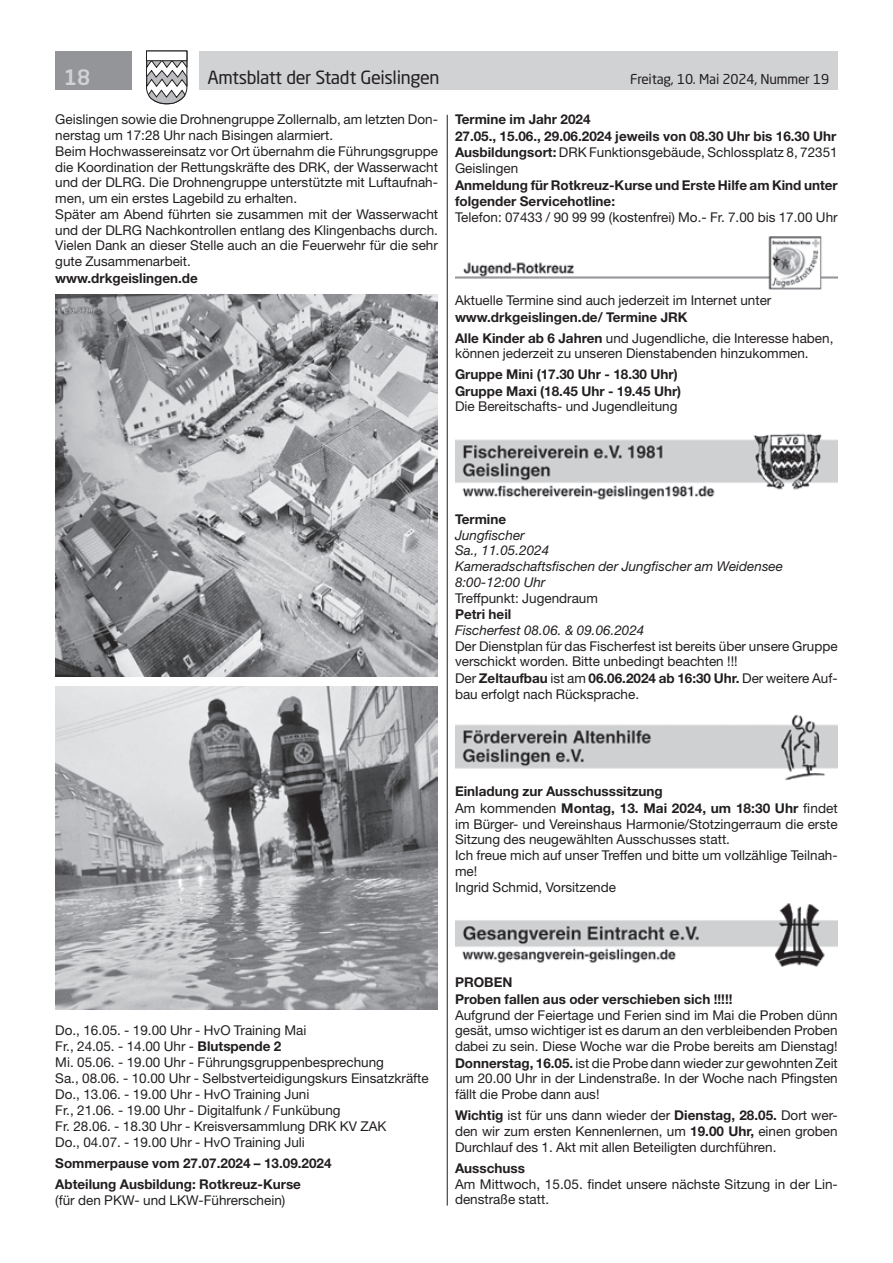
<style>
.page{position:relative;width:893px;height:1263px;background:#fff}
.page>*{position:absolute;margin:0;border:0;box-sizing:border-box;transform-origin:0 0}
.t1{font:500 21px "Neo Sans Std";color:#d1d2d4}
.t2{font:18px "Neo Sans Std";letter-spacing:-.02em;color:#231f20}
.t3{font:13.5px/15.9px "Helvetica Neue LT Std";color:#231f20}
.t4{font:700 13.5px/16.2px "Helvetica Neue LT Std";color:#231f20}
.t5{font:italic 13.5px/15.8px "Helvetica Neue LT Std";color:#231f20}
.t6{font:13.5px "Neo Sans Std";letter-spacing:-.015em;color:#231f20}
.s1{font-weight:400}
.s2{font-weight:700}
</style>
<div class="page">
<div style="left:199px;top:51px;width:639px;height:38px;background:#d1d2d4"></div>
<div style="left:55px;top:51px;width:77px;height:38px;background:#939598"></div>
<svg style="left:146px;top:50px;width:42px;height:55px"></svg>
<div style="left:146px;top:51px;width:41px;height:10px;background:#fff;border:1px solid #231f20"></div>
<hr style="left:447px;top:115px;width:1px;height:1090px;background:#231f20">
<img style="left:55px;top:294px;width:383px;height:383px">
<img style="left:55px;top:686px;width:383px;height:324px">
<img style="left:455px;top:236px;width:383px;height:53px">
<img style="left:455px;top:433px;width:383px;height:67px">
<img style="left:455px;top:714px;width:383px;height:66px">
<img style="left:455px;top:903px;width:383px;height:64px">
<h1 class="t1" style="left:64px;top:64px;width:28px">18</h1>
<h2 class="t2" style="left:207px;top:66px;width:234px">Amtsblatt der Stadt Geislingen</h2>
<p class="t6" style="left:630px;top:71px;width:201px">Freitag, 10. Mai 2024, Nummer 19</p>
<p class="t3" style="left:55px;top:112px;width:384px">Geislingen sowie die Drohnengruppe Zollernalb, am letzten Don&shy;nerstag um 17:28 Uhr nach Bisingen alarmiert.<br>Beim Hochwassereinsatz vor Ort übernahm die Führungsgruppe die Koordination der Rettungskräfte des DRK, der Wasserwacht und der DLRG. Die Drohnengruppe unterstützte mit Luftaufnah&shy;men, um ein erstes Lagebild zu erhalten.<br>Später am Abend führten sie zusammen mit der Wasserwacht und der DLRG Nachkontrollen entlang des Klingenbachs durch.<br>Vielen Dank an dieser Stelle auch an die Feuerwehr für die sehr gute Zusammenarbeit.</p>
<p class="t4" style="left:55px;top:269px;width:144px">www.drkgeislingen.de</p>
<p class="t4" style="left:455px;top:111px;width:384px">Termine im Jahr 2024<br>27.05., 15.06., 29.06.2024 jeweils von 08.30 Uhr bis 16.30 Uhr Ausbildungsort: <span class="s1">DRK Funktionsgebäude, Schlossplatz 8, 72351<br>Geislingen</span></p>
<p class="t4" style="left:455px;top:176px;width:384px">Anmeldung für Rotkreuz-Kurse und Erste Hilfe am Kind unter folgender Servicehotline:</p>
<p class="t3" style="left:455px;top:209px;width:384px">Telefon: 07433 / 90 99 99 (kostenfrei) Mo.- Fr. 7.00 bis 17.00 Uhr</p>
<p class="t3" style="left:455px;top:292px;width:318px">Aktuelle Termine sind auch jederzeit im Internet unter</p>
<p class="t4" style="left:455px;top:306px;width:380px;line-height:20.7px">www.drkgeislingen.de/ Termine JRK<br>Alle Kinder ab 6 Jahren <span class="s1">und Jugendliche, die Interesse haben,</span></p>
<p class="t3" style="left:455px;top:345px;width:355px">können jederzeit zu unseren Dienstabenden hinzukommen.</p>
<p class="t4" style="left:455px;top:366px;width:228px">Gruppe Mini (17.30 Uhr - 18.30 Uhr)<br>Gruppe Maxi (18.45 Uhr - 19.45 Uhr)</p>
<p class="t3" style="left:455px;top:398px;width:224px">Die Bereitschafts- und Jugendleitung</p>
<p class="t4" style="left:455px;top:511px;width:53px">Termine</p>
<p class="t5" style="left:455px;top:527px;width:330px">Jungfischer<br>Sa., 11.05.2024<br>Kameradschaftsfischen der Jungfischer am Weidensee<br>8:00-12:00 Uhr</p>
<p class="t3" style="left:455px;top:590px;width:144px">Treffpunkt: Jugendraum</p>
<p class="t4" style="left:455px;top:606px;width:58px">Petri heil</p>
<p class="t5" style="left:455px;top:622px;width:191px">Fischerfest 08.06. &amp; 09.06.2024</p>
<p class="t3" style="left:455px;top:638px;width:384px">Der Dienstplan für das Fischerfest ist bereits über unsere Gruppe verschickt worden. Bitte unbedingt beachten !!!<br>Der <span class="s2">Zeltaufbau</span> ist am <span class="s2">06.06.2024 ab 16:30 Uhr.</span> Der weitere Auf&shy;bau erfolgt nach Rücksprache.</p>
<p class="t3" style="left:455px;top:783px;width:384px"><span class="s2">Einladung zur Ausschusssitzung<br></span>Am kommenden <span class="s2">Montag, 13. Mai 2024, um 18:30 Uhr</span> findet im Bürger- und Vereinshaus Harmonie/Stotzingerraum die erste Sitzung des neugewählten Ausschusses statt.<br>Ich freue mich auf unser Treffen und bitte um vollzählige Teilnah&shy;me!<br>Ingrid Schmid, Vorsitzende</p>
<p class="t3" style="left:55px;top:1021px;width:375px">Do., 16.05. - 19.00 Uhr - HvO Training Mai<br>Fr., 24.05. - 14.00 Uhr - <span class="s2">Blutspende 2<br></span>Mi. 05.06. - 19.00 Uhr - Führungsgruppenbesprechung<br>Sa., 08.06. - 10.00 Uhr - Selbstverteidigungskurs Einsatzkräfte Do., 13.06. - 19.00 Uhr - HvO Training Juni<br>Fr., 21.06. - 19.00 Uhr - Digitalfunk / Funkübung<br>Fr. 28.06. - 18.30 Uhr - Kreisversammlung DRK KV ZAK<br>Do., 04.07. - 19.00 Uhr - HvO Training Juli</p>
<p class="t4" style="left:55px;top:1153px;width:278px;line-height:20.7px">Sommerpause vom 27.07.2024 – 13.09.2024<br>Abteilung Ausbildung: Rotkreuz-Kurse</p>
<p class="t3" style="left:55px;top:1192px;width:232px">(für den PKW- und LKW-Führerschein)</p>
<p class="t4" style="left:455px;top:974px;width:279px">PROBEN<br>Proben fallen aus oder verschieben sich !!!!!</p>
<p class="t3" style="left:455px;top:1007px;width:384px;text-align:justify">Aufgrund der Feiertage und Ferien sind im Mai die Proben dünn gesät, umso wichtiger ist es darum an den verbleibenden Proben dabei zu sein. Diese Woche war die Probe bereits am Dienstag!<br><span class="s2">Donnerstag, 16.05.</span> ist die Probe dann wieder zur gewohnten Zeit um 20.00 Uhr in der Lindenstraße. In der Woche nach Pfingsten fällt die Probe dann aus!</p>
<p class="t3" style="left:455px;top:1107px;width:384px;text-align:justify"><span class="s2">Wichtig</span> ist für uns dann wieder der <span class="s2">Dienstag, 28.05.</span> Dort wer&shy;den wir zum ersten Kennenlernen, um <span class="s2">19.00 Uhr,</span> einen groben Durchlauf des 1. Akt mit allen Beteiligten durchführen.</p>
<p class="t4" style="left:455px;top:1160px;width:72px">Ausschuss</p>
<p class="t3" style="left:455px;top:1176px;width:384px">Am Mittwoch, 15.05. findet unsere nächste Sitzung in der Lin&shy;denstraße statt.</p>
</div>
